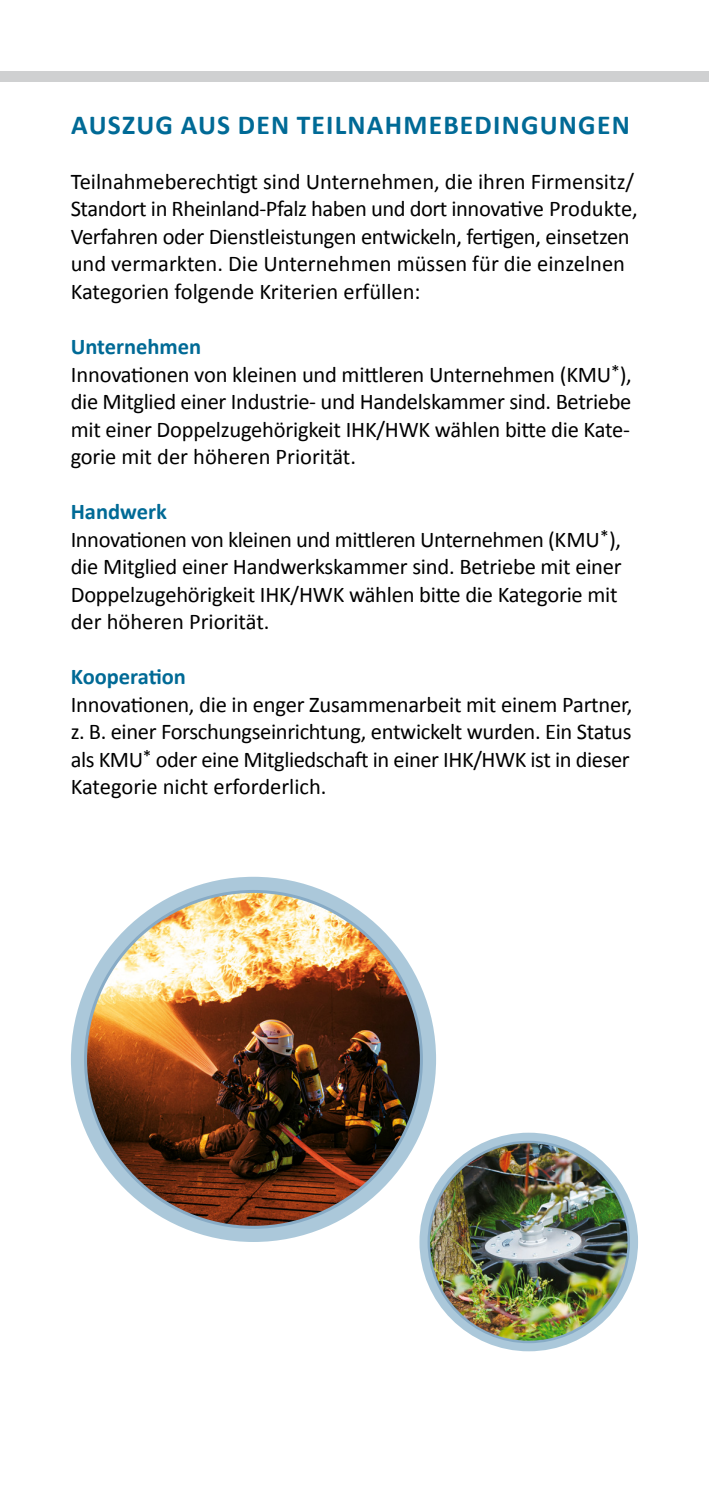
<style>
.page{position:relative;width:709px;height:1489px;background:#fff}
.page>*{position:absolute;margin:0;border:0;box-sizing:border-box;transform-origin:0 0}
.t1{font:700 27.5px "Calibri";letter-spacing:.045em;color:#006a96}
.t2{font:22.5px/27.5px "Calibri";letter-spacing:-.01em;color:#000}
.t3{font:700 22.5px "Calibri";color:#006a96}
</style>
<div class="page">
<div style="left:0;top:71px;width:709px;height:10px;background:#cfd0d1"></div>
<svg style="left:71px;top:876px;width:365px;height:365px;background:#a8c5d8"></svg>
<img style="left:86px;top:891px;width:335px;height:336px;border-radius:168px">
<svg style="left:419px;top:1132px;width:219px;height:219px;background:#a9c6d8"></svg>
<img style="left:429px;top:1141px;width:199px;height:200px;border-radius:100px">
<h2 class="t1" style="left:71px;top:105px;width:560px">AUSZUG AUS DEN TEILNAHMEBEDINGUNGEN</h2>
<p class="t2" style="left:71px;top:167px;width:568px">Teilnahmeberechtigt sind Unternehmen, die ihren Firmensitz/ Standort in Rheinland-Pfalz haben und dort innovative Produkte, Verfahren oder Dienstleistungen entwickeln, fertigen, einsetzen und vermarkten. Die Unternehmen müssen für die einzelnen Kategorien folgende Kriterien erfüllen:</p>
<h3 class="t3" style="left:71px;top:330px;width:132px">Unternehmen</h3>
<p class="t2" style="left:71px;top:359px;width:562px;text-align:justify">Innovationen von kleinen und mittleren Unternehmen (KMU<sup>*</sup>), die Mitglied einer Industrie- und Handelskammer sind. Betriebe mit einer Doppelzugehörigkeit IHK/HWK wählen bitte die Kate&shy;gorie mit der höheren Priorität.</p>
<h3 class="t3" style="left:71px;top:495px;width:98px">Handwerk</h3>
<p class="t2" style="left:71px;top:524px;width:552px">Innovationen von kleinen und mittleren Unternehmen (KMU<sup>*</sup>), die Mitglied einer Handwerkskammer sind. Betriebe mit einer Doppelzugehörigkeit IHK/HWK wählen bitte die Kategorie mit der höheren Priorität.</p>
<h3 class="t3" style="left:71px;top:660px;width:117px">Kooperation</h3>
<p class="t2" style="left:71px;top:689px;width:563px">Innovationen, die in enger Zusammenarbeit mit einem Partner, z. B. einer Forschungseinrichtung, entwickelt wurden. Ein Status als KMU<sup>*</sup> oder eine Mitgliedschaft in einer IHK/HWK ist in dieser Kategorie nicht erforderlich.</p>
</div>
